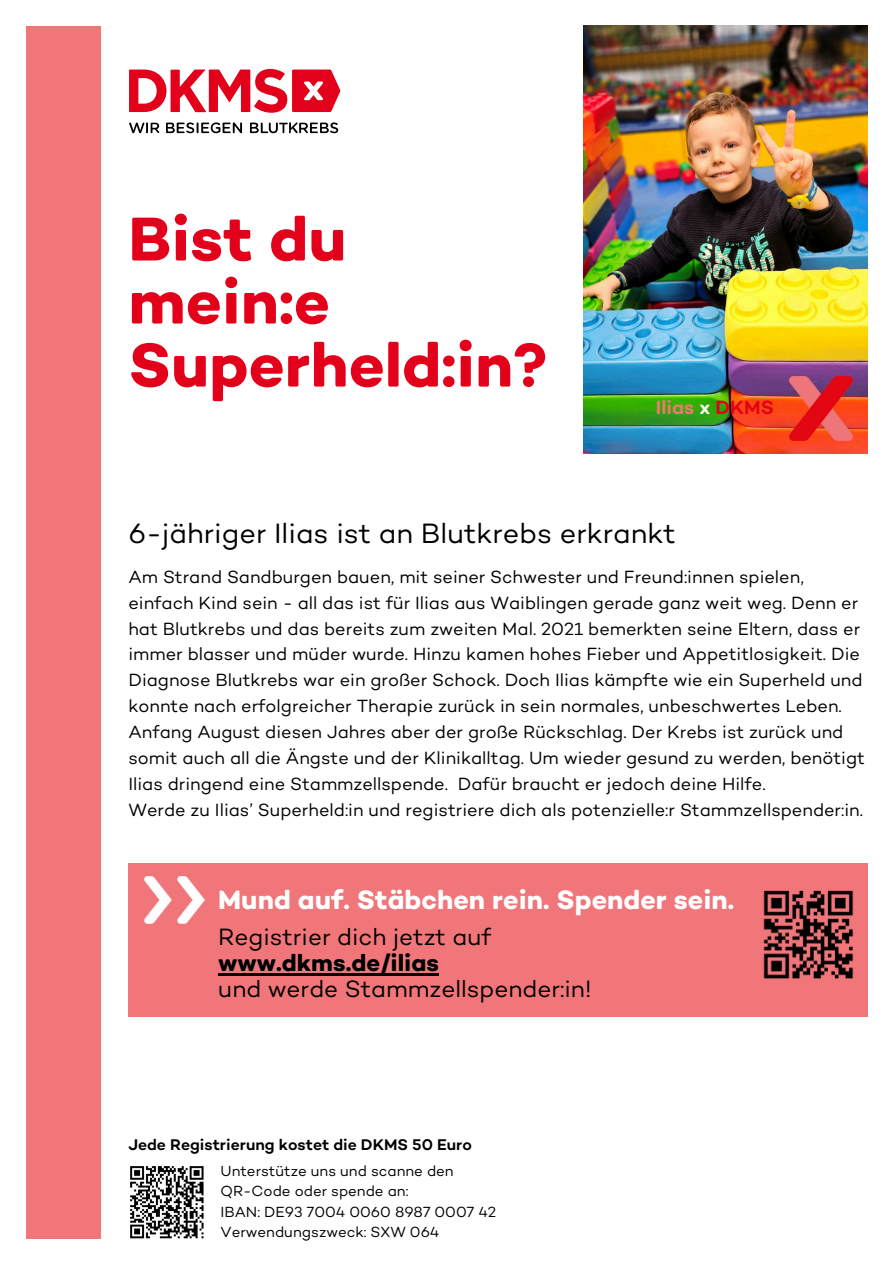
<style>
.page{position:relative;width:894px;height:1264px;background:#fff}
.page>*{position:absolute;margin:0;border:0;box-sizing:border-box;transform-origin:0 0}
.t1{font:700 63px/63px "DKMS Custom";color:#e2001a}
.t2{font:28.5px "DKMS Custom";color:#000}
.t3{font:700 27px "DKMS Custom";color:#fff}
.t4{font:24px/25.8px "DKMS Custom";color:#000}
.t5{font:500 19.5px "DKMS Custom";color:#f0767a}
.t6{font:18px/25.8px "DKMS Custom";color:#000}
.t7{font:500 15.75px "DKMS Custom";color:#000}
.t8{font:15px "DKMS Custom";color:#000}
.s1{color:#fff}
.s2{color:#e2001a}
.s3{font-weight:700}
</style>
<div class="page">
<div style="left:26px;top:26px;width:74px;height:1212px;background:#f0767a"></div>
<svg style="left:129px;top:69px;width:211px;height:44px"></svg>
<svg style="left:129px;top:122px;width:209px;height:11px"></svg>
<img style="left:583px;top:26px;width:284px;height:427px">
<img style="left:789px;top:376px;width:63px;height:64px">
<img style="left:130px;top:1166px;width:74px;height:73px">
<div style="left:128px;top:863px;width:739px;height:154px;background:#f0767a"></div>
<img style="left:144px;top:876px;width:61px;height:47px">
<img style="left:763px;top:890px;width:90px;height:89px">
<hr style="left:218px;top:973px;width:221px;height:2px;background:#000">
<h2 class="t1" style="left:128px;top:207px;width:420px">Bist du mein:e<br>Superheld:in?</h2>
<h1 class="t5" style="left:655px;top:396px;width:119px">Ilias <span class="s1">x</span> <span class="s2">DKMS</span></h1>
<p class="t2" style="left:128px;top:516px;width:548px">6-jähriger Ilias ist an Blutkrebs erkrankt</p>
<p class="t6" style="left:128px;top:563px;width:737px">Am Strand Sandburgen bauen, mit seiner Schwester und Freund:innen spielen, einfach Kind sein - all das ist für Ilias aus Waiblingen gerade ganz weit weg. Denn er hat Blutkrebs und das bereits zum zweiten Mal. 2021 bemerkten seine Eltern, dass er immer blasser und müder wurde. Hinzu kamen hohes Fieber und Appetitlosigkeit. Die Diagnose Blutkrebs war ein großer Schock. Doch Ilias kämpfte wie ein Superheld und konnte nach erfolgreicher Therapie zurück in sein normales, unbeschwertes Leben.<br>Anfang August diesen Jahres aber der große Rückschlag. Der Krebs ist zurück und somit auch all die Ängste und der Klinikalltag. Um wieder gesund zu werden, benötigt Ilias dringend eine Stammzellspende. Dafür braucht er jedoch deine Hilfe.<br>Werde zu Ilias’ Superheld:in und registriere dich als potenzielle:r Stammzellspender:in.</p>
<h6 class="t3" style="left:218px;top:883px;width:517px">Mund auf. Stäbchen rein. Spender sein.</h6>
<p class="t4" style="left:218px;top:924px;width:374px">Registrier dich jetzt auf <span class="s3">www.dkms.de/ilias<br></span>und werde Stammzellspender:in!</p>
<h4 class="t7" style="left:128px;top:1134px;width:345px">Jede Registrierung kostet die DKMS 50 Euro</h4>
<p class="t8" style="left:220px;top:1161px;width:234px">Unterstütze uns und scanne den</p>
<p class="t8" style="left:220px;top:1182px;width:189px">QR-Code oder spende an:</p>
<p class="t8" style="left:220px;top:1202px;width:277px">IBAN: DE93 7004 0060 8987 0007 42</p>
<p class="t8" style="left:220px;top:1222px;width:220px">Verwendungszweck: SXW 064</p>
</div>
